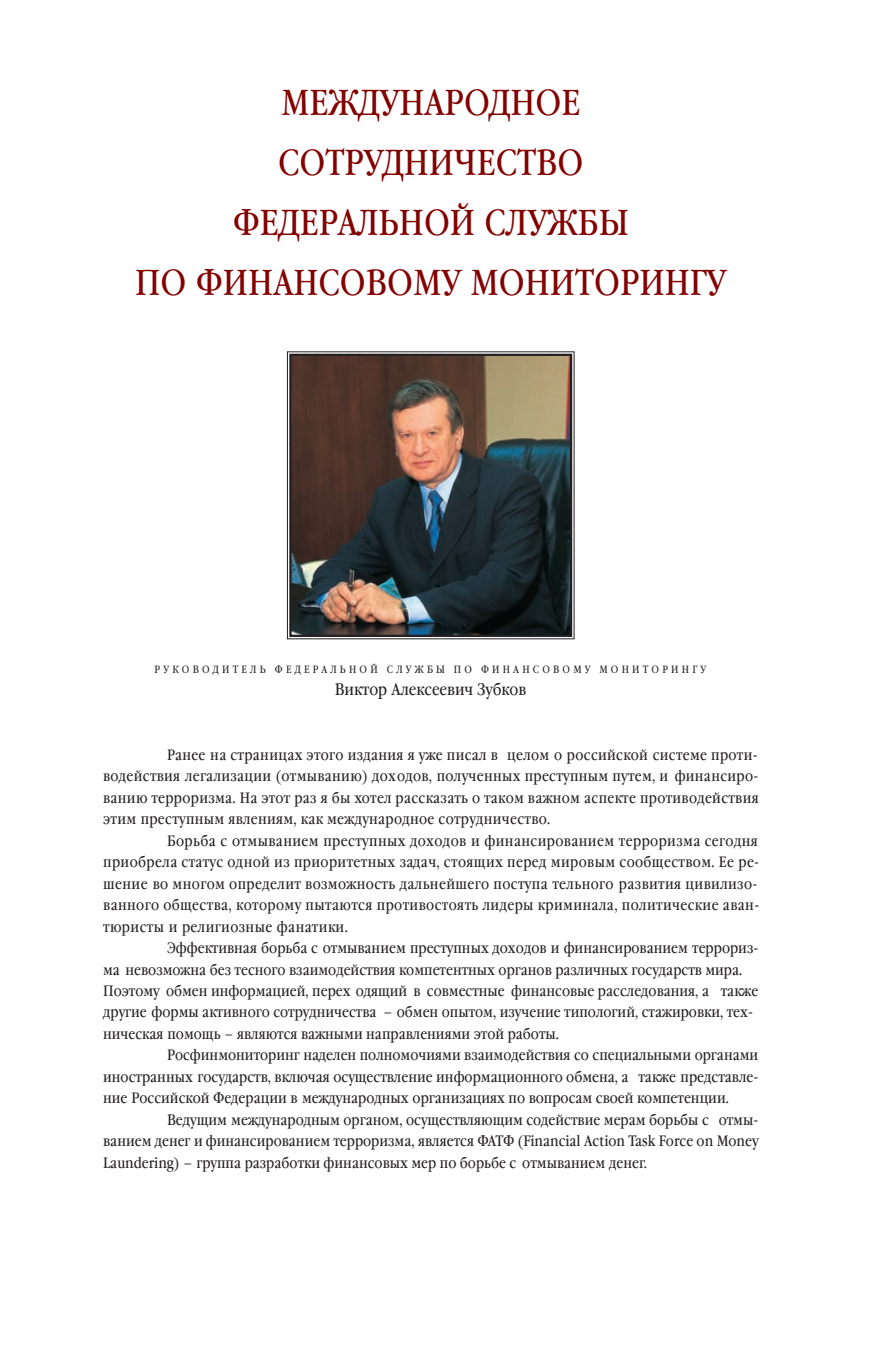
<style>
.page{position:relative;width:893px;height:1361px;background:#fff}
.page>*{position:absolute;margin:0;border:0;box-sizing:border-box;transform-origin:0 0}
.t1{font:36px/60px "Garamond Book Narrow C";color:#840101;text-align:center}
.t2{font:16.5px "Garamond Book Narrow C";color:#231f20}
.t3{font:15px "Garamond Book Narrow C";color:#231f20}
.t4{font:15px "Garamond Book Narrow C";letter-spacing:.025em;color:#231f20}
.t5{font:15px "Garamond Book Narrow C";letter-spacing:.02em;color:#231f20}
.t6{font:10.5px "Garamond Book Narrow C";letter-spacing:.305em;color:#231f20}
</style>
<div class="page">
<img style="left:286px;top:351px;width:289px;height:289px">
<h1 class="t1" style="left:135px;top:73px;width:592px">МЕЖДУНАРОДНОЕ<br>СОТРУДНИЧЕСТВО<br>ФЕДЕРАЛЬНОЙ СЛУЖБЫ<br>ПО ФИНАНСОВОМУ МОНИТОРИНГУ</h1>
<p class="t6" style="left:155px;top:663px;width:553px">РУКОВОДИТЕЛЬ ФЕДЕРАЛЬНОЙ СЛУЖБЫ ПО ФИНАНСОВОМУ МОНИТОРИНГУ</p>
<p class="t2" style="left:335px;top:680px;width:193px">Виктор Алексеевич Зубков</p>
<p class="t5" style="left:167px;top:746px;width:592px">Ранее на страницах этого издания я уже писал в целом о российской системе проти-</p>
<p class="t5" style="left:103px;top:768px;width:656px">водействия легализации (отмыванию) доходов, полученных преступным путем, и финансиро-</p>
<p class="t5" style="left:103px;top:789px;width:657px">ванию терроризма. На этот раз я бы хотел рассказать о таком важном аспекте противодействия</p>
<p class="t5" style="left:103px;top:811px;width:448px">этим преступным явлениям, как международное сотрудничество.</p>
<p class="t4" style="left:167px;top:832px;width:592px">Борьба с отмыванием преступных доходов и финансированием терроризма сегодня</p>
<p class="t4" style="left:103px;top:853px;width:657px">приобрела статус одной из приоритетных задач, стоящих перед мировым сообществом. Ее ре-</p>
<p class="t4" style="left:103px;top:875px;width:655px">шение во многом определит возможность дальнейшего поступа тельного развития цивилизо-</p>
<p class="t4" style="left:103px;top:896px;width:657px">ванного общества, которому пытаются противостоять лидеры криминала, политические аван-</p>
<p class="t4" style="left:103px;top:918px;width:246px">тюристы и религиозные фанатики.</p>
<p class="t3" style="left:167px;top:939px;width:593px">Эффективная борьба с отмыванием преступных доходов и финансированием террориз-</p>
<p class="t3" style="left:103px;top:961px;width:640px">ма невозможна без тесного взаимодействия компетентных органов различных государств мира.</p>
<p class="t3" style="left:103px;top:982px;width:656px">Поэтому обмен информацией, перех одящий в совместные финансовые расследования, а также</p>
<p class="t3" style="left:103px;top:1004px;width:651px">другие формы активного сотрудничества – обмен опытом, изучение типологий, стажировки, тех-</p>
<p class="t3" style="left:103px;top:1025px;width:457px">ническая помощь – являются важными направлениями этой работы.</p>
<p class="t3" style="left:167px;top:1046px;width:592px">Росфинмониторинг наделен полномочиями взаимодействия со специальными органами</p>
<p class="t3" style="left:103px;top:1068px;width:656px">иностранных государств, включая осуществление информационного обмена, а также представле-</p>
<p class="t3" style="left:103px;top:1089px;width:627px">ние Российской Федерации в международных организациях по вопросам своей компетенции.</p>
<p class="t3" style="left:167px;top:1111px;width:593px">Ведущим международным органом, осуществляющим содействие мерам борьбы с отмы-</p>
<p class="t3" style="left:103px;top:1132px;width:657px">ванием денег и финансированием терроризма, является ФАТФ (Financial Action Task Force on Money</p>
<p class="t3" style="left:103px;top:1154px;width:545px">Laundering) – группа разработки финансовых мер по борьбе с отмыванием денег.</p>
</div>
